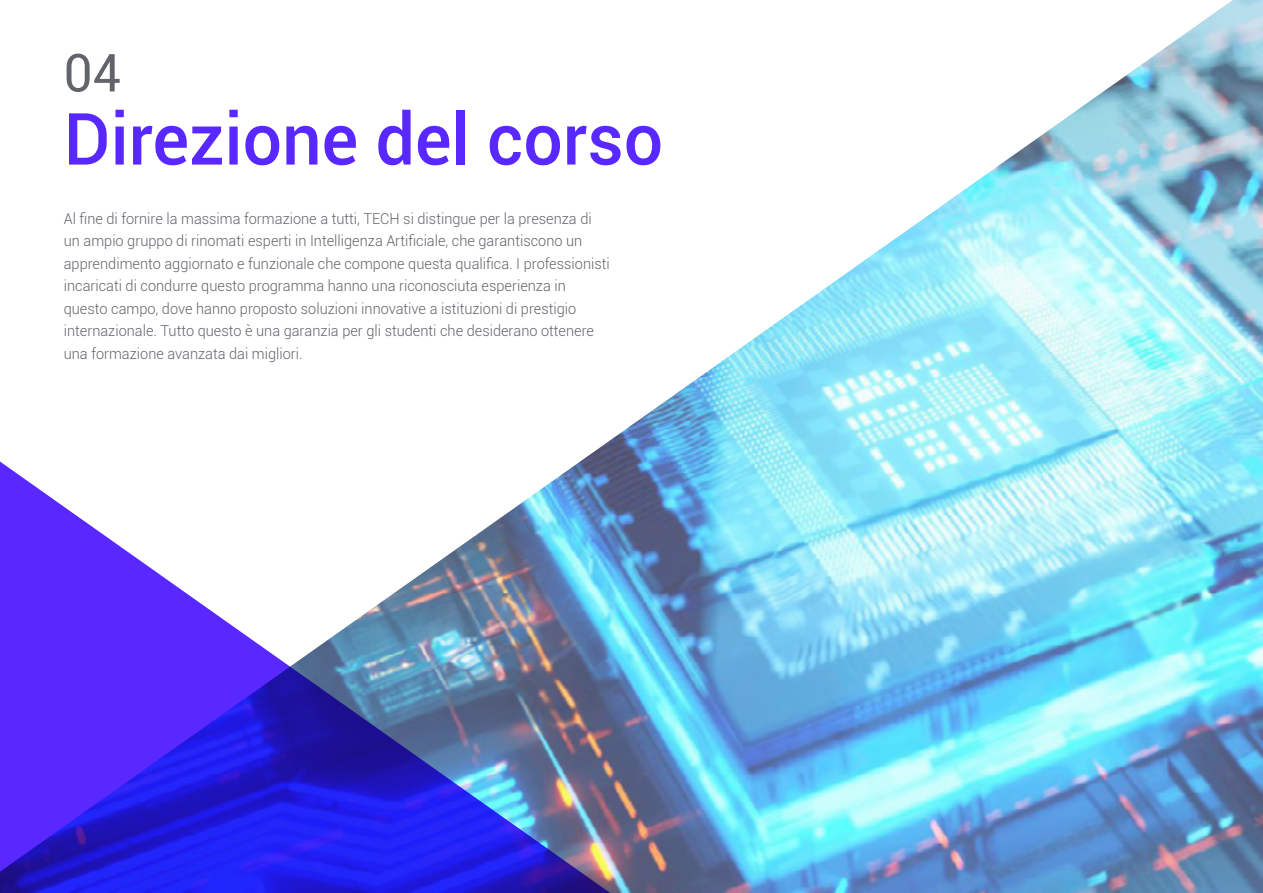
<style>
.page{position:relative;width:1263px;height:893px;background:#fff}
.page>*{position:absolute;margin:0;border:0;box-sizing:border-box;transform-origin:0 0}
.t1{font:500 72px "Roboto";color:#5927ff}
.t2{font:52.5px "Roboto";color:#61646a}
.t3{font:300 15px/22.5px "Roboto";color:#61646a}
</style>
<div class="page">
<img style="left:602px;top:0;width:661px;height:893px">
<img style="left:0;top:446px;width:640px;height:447px">
<h2 class="t2" style="left:64px;top:36px;width:59px">04</h2>
<h1 class="t1" style="left:64px;top:88px;width:601px">Direzione del corso</h1>
<p class="t3" style="left:64px;top:207px;width:547px">Al fine di fornire la massima formazione a tutti, TECH si distingue per la presenza di un ampio gruppo di rinomati esperti in Intelligenza Artificiale, che garantiscono un apprendimento aggiornato e funzionale che compone questa qualifica. I professionisti incaricati di condurre questo programma hanno una riconosciuta esperienza in questo campo, dove hanno proposto soluzioni innovative a istituzioni di prestigio internazionale. Tutto questo è una garanzia per gli studenti che desiderano ottenere una formazione avanzata dai migliori.</p>
</div>
